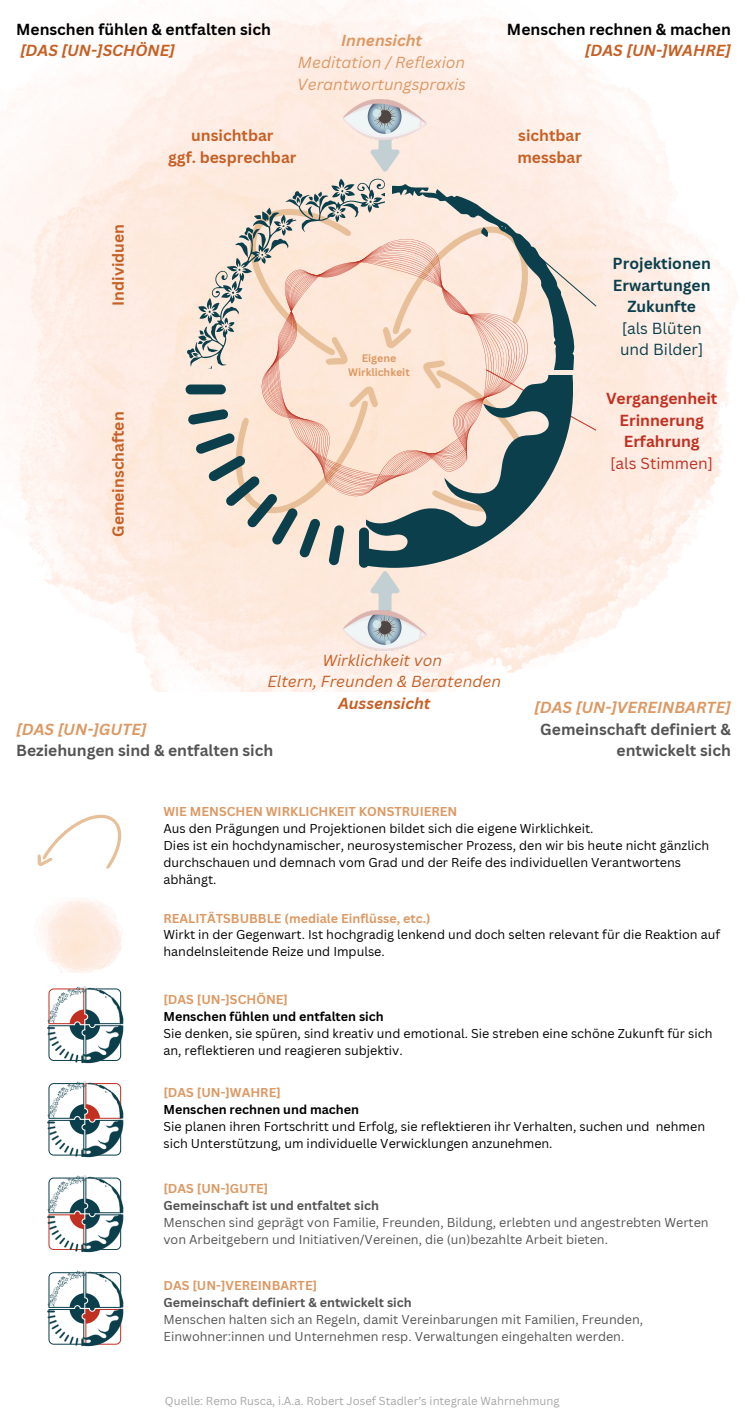
<style>
.page{position:relative;width:745px;height:1418px;background:#fff}
.page>*{position:absolute;margin:0;border:0;box-sizing:border-box;transform-origin:0 0}
.t1{font:700 15.62px/21.5px "Canva Sans";color:#545454;text-align:right}
.t2{font:700 15.62px/21.5px "Canva Sans";color:#000}
.t3{font:700 15.62px/21.5px "Canva Sans";color:#c66025;text-align:center}
.t4{font:italic 15.62px/21.5px "Canva Sans";color:#c66025;text-align:center}
.t5{font:700 15.62px/21.5px "Canva Sans";color:#0b3f4c;text-align:center}
.t6{font:italic 15.62px/21.5px "Canva Sans";color:#dc9964;text-align:center}
.t7{font:700 15.62px/21.5px "Canva Sans";color:#c13021;text-align:center}
.t8{font:12.5px/16.9px "Canva Sans";color:#000}
.t9{font:12.5px/16.9px "Canva Sans";color:#545454}
.t10{font:11.25px "Canva Sans";color:#a6a6a6}
.t11{font:700 10.62px/14.1px "Canva Sans";color:#dc9964;text-align:center}
.s1{font-style:italic;color:#c66025}
.s2{font-weight:700}
.s3{font-weight:400}
.s4{font-style:italic;color:#dc9964}
.s5{font-weight:700;color:#dc9964}
</style>
<div class="page">
<img style="left:0;top:0;width:738px;height:691px">
<img style="left:41px;top:898px;width:81px;height:74px">
<img style="left:47px;top:1081px;width:77px;height:77px">
<img style="left:47px;top:986px;width:77px;height:78px">
<img style="left:47px;top:1175px;width:77px;height:78px">
<img style="left:47px;top:1270px;width:77px;height:77px">
<svg style="left:37px;top:814px;width:85px;height:55px"></svg>
<img style="left:343px;top:627px;width:83px;height:24px">
<svg style="left:370px;top:140px;width:30px;height:32px"></svg>
<img style="left:343px;top:99px;width:83px;height:41px">
<svg style="left:185px;top:178px;width:412px;height:449px;background:#ddcec3"></svg>
<h2 class="t2" style="left:16px;top:18px;width:256px">Menschen fühlen &amp; entfalten sich <span class="s1">[DAS [UN-]SCHÖNE]</span></h2>
<p class="t2" style="left:507px;top:18px;width:225px;text-align:right">Menschen rechnen &amp; machen <span class="s1">[DAS [UN-]WAHRE]</span></p>
<h4 class="t6" style="left:297px;top:30px;width:170px"><span class="s2">Innensicht<br></span>Meditation / Reflexion<br>Verantwortungspraxis</h4>
<p class="t3" style="left:107px;top:306px;width:83px;rotate:-90deg">Individuen</p>
<p class="t3" style="left:107px;top:537px;width:127px;rotate:-90deg">Gemeinschaften</p>
<h2 class="t3" style="left:168px;top:125px;width:130px">unsichtbar<br>ggf. besprechbar</h2>
<p class="t3" style="left:517px;top:125px;width:66px;text-align:left">sichtbar messbar</p>
<h1 class="t11" style="left:348px;top:351px;width:63px">Eigene<br>Wirklichkeit</h1>
<h1 class="t5" style="left:612px;top:252px;width:100px">Projektionen<br>Erwartungen<br>Zukunfte <span class="s3">[als Blüten und Bilder]</span></h1>
<p class="t7" style="left:605px;top:387px;width:113px">Vergangenheit<br>Erinnerung<br>Erfahrung<br><span class="s3">[als Stimmen]</span></p>
<h1 class="t4" style="left:267px;top:649px;width:235px">Wirklichkeit von<br>Eltern, Freunden &amp; Beratenden<br><span class="s2">Aussensicht</span></h1>
<p class="t1" style="left:16px;top:718px;width:258px;text-align:left"><span class="s4">[DAS [UN-]GUTE]<br></span>Beziehungen sind &amp; entfalten sich</p>
<p class="t1" style="left:534px;top:696px;width:198px"><span class="s4">[DAS [UN-]VEREINBARTE]<br></span>Gemeinschaft definiert &amp; entwickelt sich</p>
<h1 class="t8" style="left:163px;top:802px;width:547px"><span class="s5">WIE MENSCHEN WIRKLICHKEIT KONSTRUIEREN<br></span>Aus den Prägungen und Projektionen bildet sich die eigene Wirklichkeit.<br>Dies ist ein hochdynamischer, neurosystemischer Prozess, den wir bis heute nicht gänzlich durchschauen und demnach vom Grad und der Reife des individuellen Verantwortens abhängt.</h1>
<h1 class="t8" style="left:163px;top:909px;width:558px"><span class="s5">REALITÄTSBUBBLE (mediale Einflüsse, etc.)<br></span>Wirkt in der Gegenwart. Ist hochgradig lenkend und doch selten relevant für die Reaktion auf handelnsleitende Reize und Impulse.</h1>
<p class="t8" style="left:163px;top:990px;width:550px"><span class="s5">[DAS [UN-]SCHÖNE]<br></span><span class="s2">Menschen fühlen und entfalten sich<br></span>Sie denken, sie spüren, sind kreativ und emotional. Sie streben eine schöne Zukunft für sich an, reflektieren und reagieren subjektiv.</p>
<p class="t8" style="left:163px;top:1084px;width:543px"><span class="s5">[DAS [UN-]WAHRE]<br></span><span class="s2">Menschen rechnen und machen<br></span>Sie planen ihren Fortschritt und Erfolg, sie reflektieren ihr Verhalten, suchen und nehmen sich Unterstützung, um individuelle Verwicklungen anzunehmen.</p>
<p class="t9" style="left:163px;top:1179px;width:546px"><span class="s5">[DAS [UN-]GUTE]<br></span><span class="s2">Gemeinschaft ist und entfaltet sich<br></span>Menschen sind geprägt von Familie, Freunden, Bildung, erlebten und angestrebten Werten von Arbeitgebern und Initiativen/Vereinen, die (un)bezahlte Arbeit bieten.</p>
<h2 class="t9" style="left:163px;top:1276px;width:481px"><span class="s5">DAS [UN-]VEREINBARTE]<br></span><span class="s2">Gemeinschaft definiert &amp; entwickelt sich<br></span>Menschen halten sich an Regeln, damit Vereinbarungen mit Familien, Freunden, Einwohner:innen und Unternehmen resp. Verwaltungen eingehalten werden.</h2>
<p class="t10" style="left:165px;top:1392px;width:396px">Quelle: Remo Rusca, i.A.a. Robert Josef Stadler’s integrale Wahrnehmung</p>
</div>
